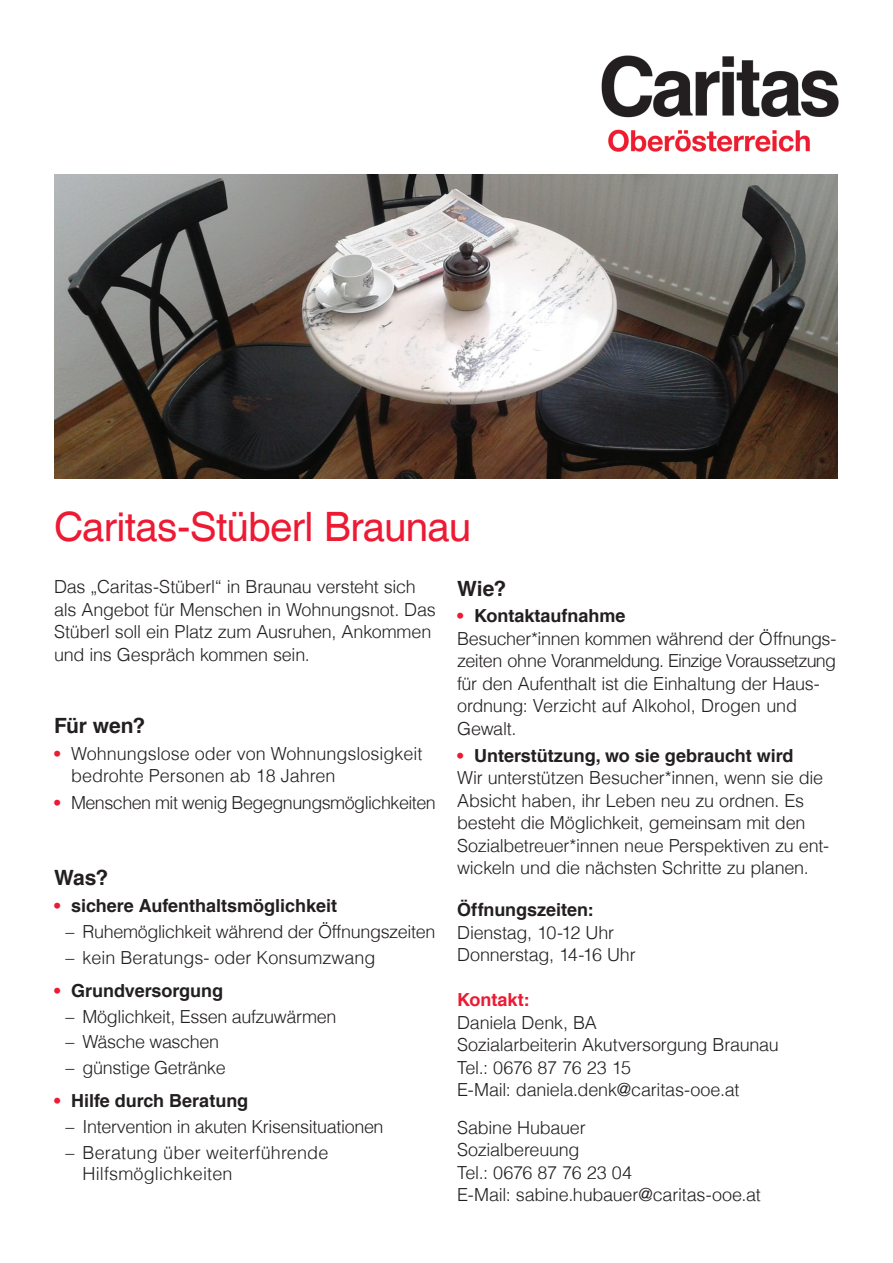
<style>
.page{position:relative;width:893px;height:1263px;background:#fff}
.page>*{position:absolute;margin:0;border:0;box-sizing:border-box;transform-origin:0 0}
.Überschrift_groß_rot{font:40.5px "Helvetica";letter-spacing:-.02em;color:#ed1a33}
.Headline_klein{font:700 21px "Helveticafor Caritas";letter-spacing:-.01em;color:#231f20}
.Überschrift_klein_fett{font:700 21px "Helveticafor Caritas";color:#231f20}
.Fließtext_Handout_LL{font:700 21px "Helveticafor Caritas";color:#231f20}
.Fließtext_Handout_LL-2{font:300 18px/22.5px "Helveticafor Caritas";letter-spacing:-.015em;color:#231f20}
.Fließtext_Handout_LL-3{font:700 18px "Helveticafor Caritas";color:#231f20}
.Fließtext_Handout_LL-4{font:300 18px/21.6px "Helveticafor Caritas";letter-spacing:.01em;color:#231f20}
.Headline_rot{font:700 18px "Helveticafor Caritas";letter-spacing:-.005em;color:#ed1a33}
.s1{color:#ed1a33}
.s2{font-weight:700;color:#ed1a33}
</style>
<div class="page">
<img style="left:54px;top:174px;width:784px;height:304px">
<img style="left:601px;top:55px;width:238px;height:96px">
<p class="Überschrift_groß_rot" style="left:54px;top:503px;width:419px">Caritas-Stüberl Braunau</p>
<p class="Fließtext_Handout_LL-2" style="left:54px;top:576px;width:383px">Das „Caritas-Stüberl“ in Braunau versteht sich als Angebot für Menschen in Wohnungsnot. Das Stüberl soll ein Platz zum Ausruhen, Ankommen und ins Gespräch kommen sein.</p>
<p class="Fließtext_Handout_LL" style="left:457px;top:575px;width:51px">Wie?</p>
<p class="Fließtext_Handout_LL-3" style="left:457px;top:605px;width:170px"><span class="s1">•</span> Kontaktaufnahme</p>
<p class="Fließtext_Handout_LL-2" style="left:457px;top:627px;width:381px">Besucher*innen kommen während der Öffnungs&shy;zeiten ohne Voranmeldung. Einzige Voraussetzung für den Aufenthalt ist die Einhaltung der Haus&shy;ordnung: Verzicht auf Alkohol, Drogen und Gewalt.</p>
<p class="Fließtext_Handout_LL-3" style="left:457px;top:744px;width:338px"><span class="s1">•</span> Unterstützung, wo sie gebraucht wird</p>
<p class="Fließtext_Handout_LL-2" style="left:457px;top:766px;width:373px">Wir unterstützen Besucher*innen, wenn sie die Absicht haben, ihr Leben neu zu ordnen. Es besteht die Möglichkeit, gemeinsam mit den Sozialbetreuer*innen neue Perspektiven zu ent&shy;wickeln und die nächsten Schritte zu planen.</p>
<p class="Fließtext_Handout_LL-3" style="left:457px;top:899px;width:138px">Öffnungszeiten:</p>
<p class="Fließtext_Handout_LL-2" style="left:457px;top:921px;width:159px">Dienstag, 10-12 Uhr</p>
<p class="Fließtext_Handout_LL-2" style="left:457px;top:943px;width:180px">Donnerstag, 14-16 Uhr</p>
<p class="Headline_rot" style="left:457px;top:989px;width:74px">Kontakt:</p>
<p class="Fließtext_Handout_LL-2" style="left:457px;top:1011px;width:141px">Daniela Denk, BA</p>
<p class="Fließtext_Handout_LL-2" style="left:457px;top:1033px;width:323px">Sozialarbeiterin Akutversorgung Braunau</p>
<p class="Fließtext_Handout_LL-2" style="left:457px;top:1056px;width:175px">Tel.: 0676 87 76 23 15</p>
<p class="Fließtext_Handout_LL-2" style="left:457px;top:1078px;width:284px">E-Mail: daniela.denk@caritas-ooe.at</p>
<p class="Fließtext_Handout_LL-2" style="left:457px;top:1116px;width:130px">Sabine Hubauer</p>
<p class="Fließtext_Handout_LL-2" style="left:457px;top:1138px;width:124px">Sozialbereuung</p>
<p class="Fließtext_Handout_LL-2" style="left:457px;top:1161px;width:176px">Tel.: 0676 87 76 23 04</p>
<p class="Fließtext_Handout_LL-2" style="left:457px;top:1183px;width:305px">E-Mail: sabine.hubauer@caritas-ooe.at</p>
<p class="Headline_klein" style="left:54px;top:713px;width:93px">Für wen?</p>
<p class="Fließtext_Handout_LL-2" style="left:71px;top:742px;width:353px;text-indent:-17px"><span class="s2">•</span> Wohnungslose oder von Wohnungslosigkeit bedrohte Personen ab 18 Jahren</p>
<p class="Fließtext_Handout_LL-2" style="left:54px;top:791px;width:383px"><span class="s2">•</span> Menschen mit wenig Begegnungsmöglichkeiten</p>
<p class="Überschrift_klein_fett" style="left:54px;top:865px;width:56px">Was?</p>
<p class="Fließtext_Handout_LL-3" style="left:54px;top:895px;width:284px"><span class="s1">•</span> sichere Aufenthaltsmöglichkeit</p>
<p class="Fließtext_Handout_LL-2" style="left:65px;top:920px;width:372px">– Ruhemöglichkeit während der Öffnungszeiten</p>
<p class="Fließtext_Handout_LL-2" style="left:65px;top:946px;width:312px">– kein Beratungs- oder Konsumzwang</p>
<p class="Fließtext_Handout_LL-3" style="left:54px;top:979px;width:171px"><span class="s1">•</span> Grundversorgung</p>
<p class="Fließtext_Handout_LL-2" style="left:65px;top:1005px;width:272px">– Möglichkeit, Essen aufzuwärmen</p>
<p class="Fließtext_Handout_LL-2" style="left:65px;top:1030px;width:155px">– Wäsche waschen</p>
<p class="Fließtext_Handout_LL-2" style="left:65px;top:1056px;width:162px">– günstige Getränke</p>
<p class="Fließtext_Handout_LL-3" style="left:54px;top:1090px;width:196px"><span class="s1">•</span> Hilfe durch Beratung</p>
<p class="Fließtext_Handout_LL-2" style="left:65px;top:1115px;width:320px">– Intervention in akuten Krisensituationen</p>
<p class="Fließtext_Handout_LL-4" style="left:82px;top:1141px;width:247px;text-indent:-17px">– Beratung über weiterführende<br>Hilfsmöglichkeiten</p>
</div>
